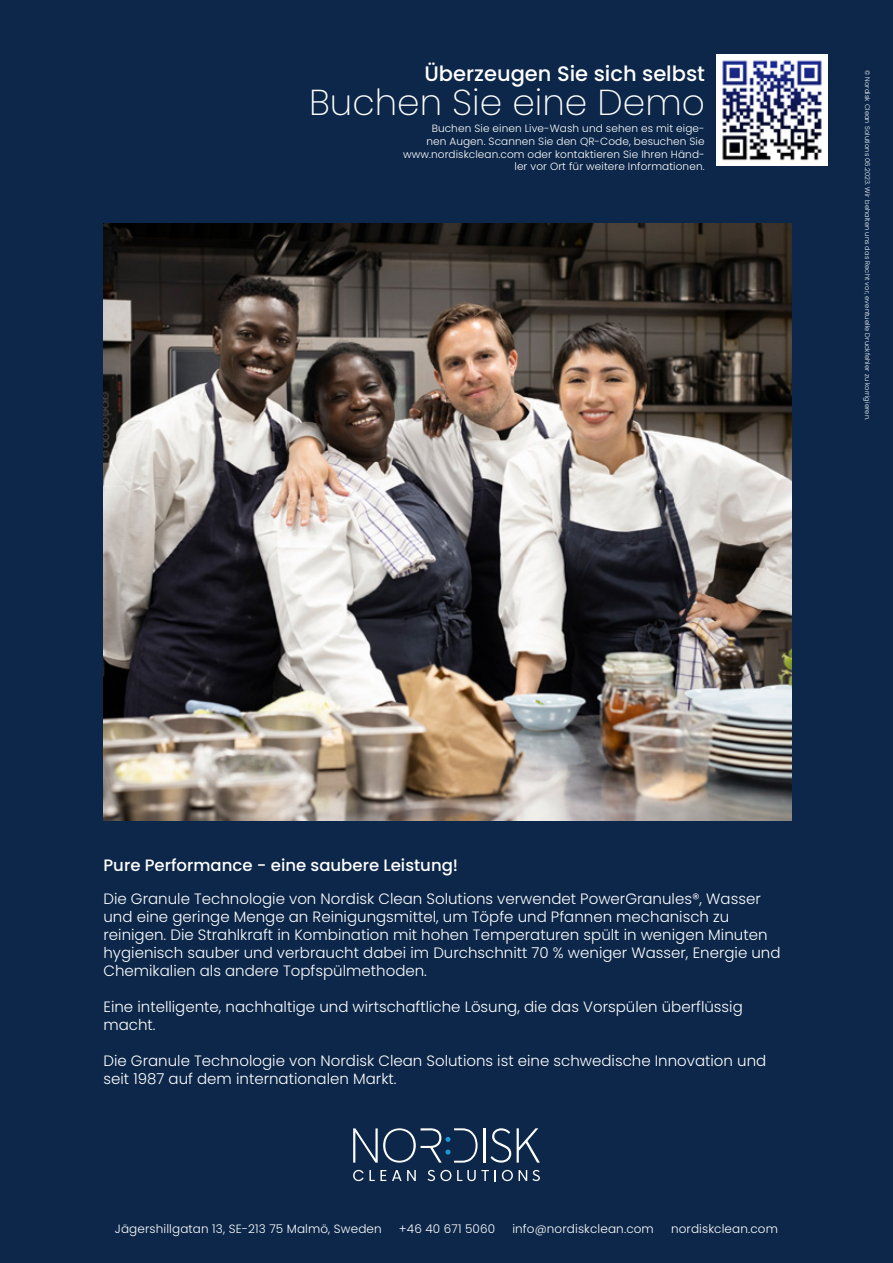
<style>
.page{position:relative;width:893px;height:1263px;background:#0c2749}
.page>*{position:absolute;margin:0;border:0;box-sizing:border-box;transform-origin:0 0}
.t1{font:200 36px "Poppins";color:#fff}
.t2{font:500 21px "Poppins";color:#fff}
.t3{font:500 16.5px "Poppins";color:#fff}
.t4{font:300 15px/18px "Poppins";color:#fff}
.t5{font:300 12px "Poppins";letter-spacing:.01em;color:#fff}
.t6{font:300 10.5px/12.6px "Poppins";letter-spacing:.01em;color:#fff;text-align:right}
.t7{font:300 6.75px "Poppins";letter-spacing:.01em;color:#fff}
</style>
<div class="page">
<img style="left:716px;top:55px;width:111px;height:111px">
<svg style="left:353px;top:1170px;width:33px;height:11px"></svg>
<svg style="left:392px;top:1170px;width:24px;height:11px"></svg>
<svg style="left:428px;top:1170px;width:23px;height:11px"></svg>
<svg style="left:457px;top:1170px;width:32px;height:11px"></svg>
<svg style="left:502px;top:1170px;width:11px;height:11px"></svg>
<svg style="left:519px;top:1170px;width:21px;height:11px"></svg>
<svg style="left:517px;top:1128px;width:23px;height:34px"></svg>
<hr style="left:483px;top:1128px;width:2px;height:34px;background:#fff">
<svg style="left:490px;top:1128px;width:21px;height:34px"></svg>
<svg style="left:353px;top:1128px;width:125px;height:34px;background:#334a67"></svg>
<img style="left:103px;top:223px;width:688px;height:597px">
<h2 class="t2" style="left:424px;top:61px;width:282px">Überzeugen Sie sich selbst</h2>
<h1 class="t1" style="left:309px;top:81px;width:397px">Buchen Sie eine Demo</h1>
<p class="t6" style="left:403px;top:122px;width:303px">Buchen Sie einen Live-Wash und sehen es mit eige-<br>nen Augen. Scannen Sie den QR-Code, besuchen Sie www.nordiskclean.com oder kontaktieren Sie Ihren Händ&shy;ler vor Ort für weitere Informationen.</p>
<p class="t7" style="left:871px;top:70px;width:352px;rotate:90deg">© Nordisk Clean Solutions 06.2023. Wir behalten uns das Recht vor, eventuelle Druckfehler zu korrigieren.</p>
<p class="t3" style="left:103px;top:856px;width:356px">Pure Performance - eine saubere Leistung!</p>
<p class="t4" style="left:103px;top:890px;width:679px">Die Granule Technologie von Nordisk Clean Solutions verwendet PowerGranules®, Wasser und eine geringe Menge an Reinigungsmittel, um Töpfe und Pfannen mechanisch zu reinigen. Die Strahlkraft in Kombination mit hohen Temperaturen spült in wenigen Minuten hygienisch sauber und verbraucht dabei im Durchschnitt 70 % weniger Wasser, Energie und Chemikalien als andere Topfspülmethoden.</p>
<p class="t4" style="left:103px;top:998px;width:641px">Eine intelligente, nachhaltige und wirtschaftliche Lösung, die das Vorspülen überflüssig macht.</p>
<p class="t4" style="left:103px;top:1052px;width:664px">Die Granule Technologie von Nordisk Clean Solutions ist eine schwedische Innovation und seit 1987 auf dem internationalen Markt.</p>
<p class="t5" style="left:115px;top:1221px;width:268px">Jägershillgatan 13, SE-213 75 Malmö, Sweden</p>
<p class="t5" style="left:399px;top:1221px;width:98px">+46 40 671 5060</p>
<p class="t5" style="left:512px;top:1221px;width:143px">info@nordiskclean.com</p>
<p class="t5" style="left:671px;top:1221px;width:108px">nordiskclean.com</p>
</div>
